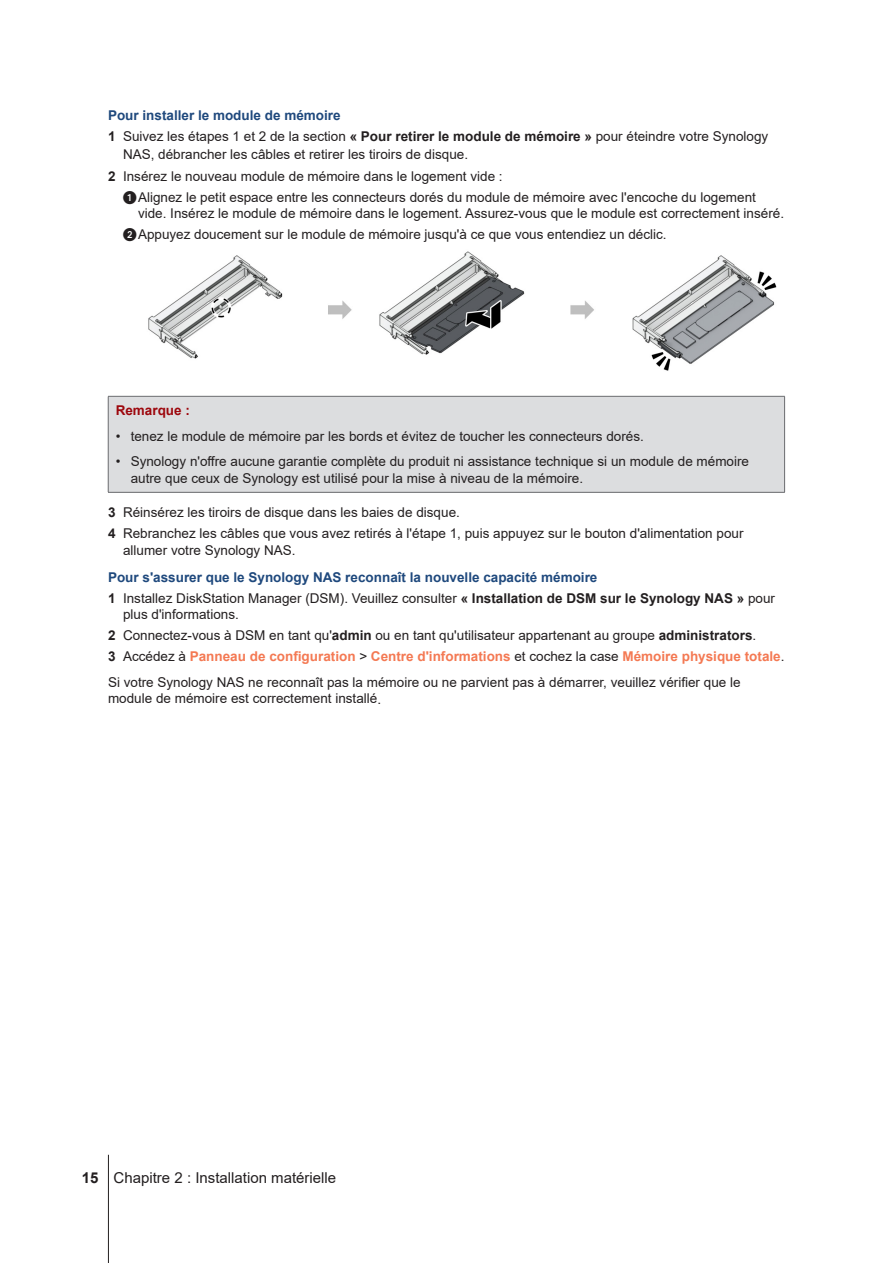
<style>
.page{position:relative;width:893px;height:1263px;background:#fff}
.page>*{position:absolute;margin:0;border:0;box-sizing:border-box;transform-origin:0 0}
.t1{font:15px "Arial";color:#231f20}
.Body-sidebar{font:13.5px/16.5px "Arial";color:#231f20}
.DisplaySentence{font:700 13.5px "Arial";color:#1f497d}
.t2{font:700 13.5px "Arial";color:#f47953}
.Warning-sidebar{font:700 13.5px "Arial";color:#9d070d}
.s1{font-weight:700}
.s2{font-family:"European Pi One"}
.s3{color:#231f20}
.s4{font-weight:400;color:#231f20}
</style>
<div class="page">
<hr style="left:108px;top:1155px;width:1px;height:108px;background:#231f20">
<img style="left:148px;top:251px;width:629px;height:120px">
<div style="left:108px;top:396px;width:677px;height:96px;background:#dcdddf"></div>
<hr style="left:108px;top:396px;width:677px;height:1px;background:#6c6d70">
<hr style="left:108px;top:396px;width:1px;height:96px;background:#6c6d70">
<hr style="left:784px;top:396px;width:1px;height:96px;background:#6c6d70">
<hr style="left:108px;top:492px;width:677px;height:1px;background:#6c6d70">
<p class="DisplaySentence" style="left:108px;top:105px;width:234px">Pour installer le module de mémoire</p>
<p class="Body-sidebar" style="left:123px;top:127px;width:647px;line-height:18px;text-indent:-15px"><span class="s1">1</span> Suivez les étapes 1 et 2 de la section <span class="s1">« Pour retirer le module de mémoire »</span> pour éteindre votre Synology<br>NAS, débrancher les câbles et retirer les tiroirs de disque.</p>
<p class="Body-sidebar" style="left:108px;top:168px;width:396px"><span class="s1">2</span> Insérez le nouveau module de mémoire dans le logement vide :</p>
<p class="Body-sidebar" style="left:138px;top:189px;width:648px;text-indent:-15px"><span class="s2">1</span> Alignez le petit espace entre les connecteurs dorés du module de mémoire avec l'encoche du logement vide. Insérez le module de mémoire dans le logement. Assurez-vous que le module est correctement inséré.</p>
<p class="Body-sidebar" style="left:123px;top:226px;width:545px"><span class="s2">2</span> Appuyez doucement sur le module de mémoire jusqu'à ce que vous entendiez un déclic.</p>
<p class="Warning-sidebar" style="left:116px;top:401px;width:76px">Remarque :</p>
<p class="Body-sidebar" style="left:116px;top:428px;width:530px">• tenez le module de mémoire par les bords et évitez de toucher les connecteurs dorés.</p>
<p class="Body-sidebar" style="left:131px;top:453px;width:620px;text-indent:-15px">• Synology n'offre aucune garantie complète du produit ni assistance technique si un module de mémoire autre que ceux de Synology est utilisé pour la mise à niveau de la mémoire.</p>
<p class="Body-sidebar" style="left:108px;top:504px;width:353px"><span class="s1">3</span> Réinsérez les tiroirs de disque dans les baies de disque.</p>
<p class="Body-sidebar" style="left:123px;top:525px;width:622px;text-indent:-15px"><span class="s1">4</span> Rebranchez les câbles que vous avez retirés à l'étape 1, puis appuyez sur le bouton d'alimentation pour allumer votre Synology NAS.</p>
<p class="DisplaySentence" style="left:108px;top:568px;width:491px">Pour s'assurer que le Synology NAS reconnaît la nouvelle capacité mémoire</p>
<p class="Body-sidebar" style="left:123px;top:590px;width:653px;text-indent:-15px"><span class="s1">1</span> Installez DiskStation Manager (DSM). Veuillez consulter <span class="s1">« Installation de DSM sur le Synology NAS »</span> pour plus d'informations.</p>
<p class="Body-sidebar" style="left:108px;top:627px;width:650px"><span class="s1">2</span> Connectez-vous à DSM en tant qu'<span class="s1">admin</span> ou en tant qu'utilisateur appartenant au groupe <span class="s1">administrators</span>.</p>
<p class="t2" style="left:108px;top:647px;width:678px"><span class="s3">3</span> <span class="s4">Accédez à</span> Panneau de configuration <span class="s4">&gt;</span> Centre d'informations <span class="s4">et cochez la case</span> Mémoire physique totale<span class="s4">.</span></p>
<p class="Body-sidebar" style="left:108px;top:674px;width:634px">Si votre Synology NAS ne reconnaît pas la mémoire ou ne parvient pas à démarrer, veuillez vérifier que le module de mémoire est correctement installé.</p>
<p class="t1" style="left:82px;top:1167px;width:256px"><span class="s1">15</span> Chapitre 2 : Installation matérielle</p>
</div>
